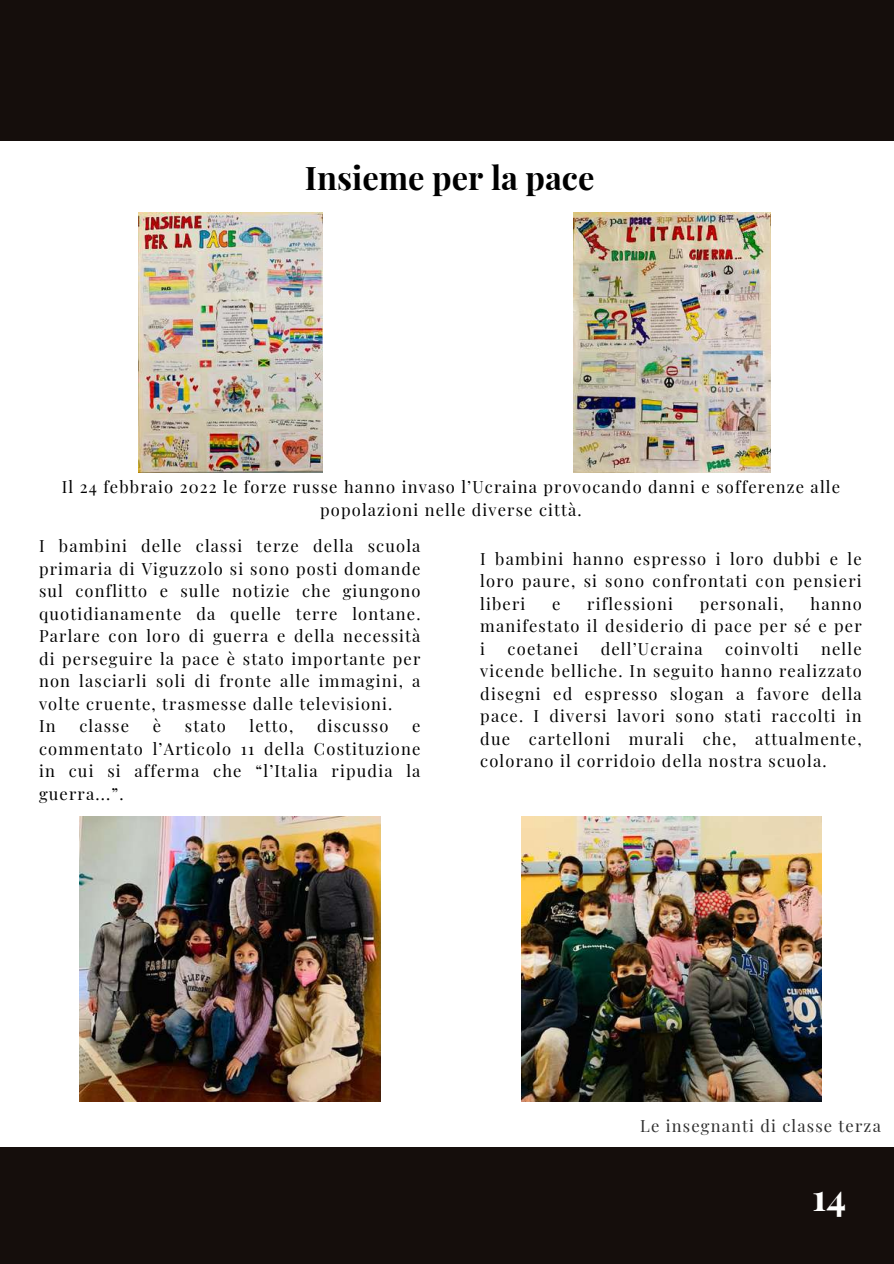
<style>
.page{position:relative;width:894px;height:1264px;background:#fff}
.page>*{position:absolute;margin:0;border:0;box-sizing:border-box;transform-origin:0 0}
.t1{font:700 37.5px "Playfair Display";color:#fff}
.t2{font:700 32.55px "Playfair Display";color:#000}
.t3{font:16.5px/22.5px "Playfair Display";letter-spacing:.07em;color:#000;text-align:justify}
.t4{font:16.5px "Playfair Display";letter-spacing:.07em;color:#2e2e2e}
</style>
<div class="page">
<div style="left:0;top:1147px;width:893px;height:116px;background:#150e0c"></div>
<div style="left:0;top:0;width:893px;height:140px;background:#150e0c"></div>
<img style="left:80px;top:817px;width:300px;height:284px">
<img style="left:138px;top:213px;width:185px;height:260px">
<img style="left:573px;top:213px;width:197px;height:260px">
<img style="left:521px;top:817px;width:300px;height:284px">
<h2 class="t2" style="left:305px;top:155px;width:291px">Insieme per la pace</h2>
<p class="t3" style="left:62px;top:475px;width:779px;text-align:center">Il 24 febbraio 2022 le forze russe hanno invaso l’Ucraina provocando danni e sofferenze alle popolazioni nelle diverse città.</p>
<p class="t3" style="left:39px;top:534px;width:383px;text-align:left">I bambini delle classi terze della scuola primaria di Viguzzolo si sono posti domande sul conflitto e sulle notizie che giungono quotidianamente da quelle terre lontane.<br>Parlare con loro di guerra e della necessità di perseguire la pace è stato importante per non lasciarli soli di fronte alle immagini, a volte cruente, trasmesse dalle televisioni.<br>In</p>
<p class="t3" style="left:79px;top:714px;width:51px">classe</p>
<p class="t3" style="left:153px;top:714px;width:10px">è</p>
<p class="t3" style="left:185px;top:714px;width:42px">stato</p>
<p class="t3" style="left:249px;top:714px;width:45px">letto,</p>
<p class="t3" style="left:317px;top:714px;width:73px">discusso</p>
<p class="t3" style="left:39px;top:714px;width:383px;text-indent:373px">e commentato l’Articolo 11 della Costituzione in cui si afferma che “l’Italia ripudia la guerra...”.</p>
<p class="t3" style="left:480px;top:546px;width:383px">I bambini hanno espresso i loro dubbi e le loro paure, si sono confrontati con pensieri liberi</p>
<p class="t3" style="left:552px;top:591px;width:10px">e</p>
<p class="t3" style="left:587px;top:591px;width:87px">riflessioni</p>
<p class="t3" style="left:699px;top:591px;width:85px">personali,</p>
<p class="t3" style="left:480px;top:591px;width:383px;text-indent:330px">hanno manifestato il desiderio di pace per sé e per i</p>
<p class="t3" style="left:480px;top:636px;width:383px;text-indent:341px">nelle vicende belliche. In seguito hanno realizzato disegni ed espresso slogan a favore della pace. I diversi lavori sono stati raccolti in due cartelloni murali che, attualmente, colorano il corridoio della nostra scuola.</p>
<p class="t3" style="left:507px;top:636px;width:72px">coetanei</p>
<p class="t3" style="left:600px;top:636px;width:103px">dell’Ucraina</p>
<p class="t3" style="left:725px;top:636px;width:75px">coinvolti</p>
<p class="t4" style="left:640px;top:1113px;width:242px">Le insegnanti di classe terza</p>
<h1 class="t1" style="left:811px;top:1170px;width:36px">14</h1>
</div>
